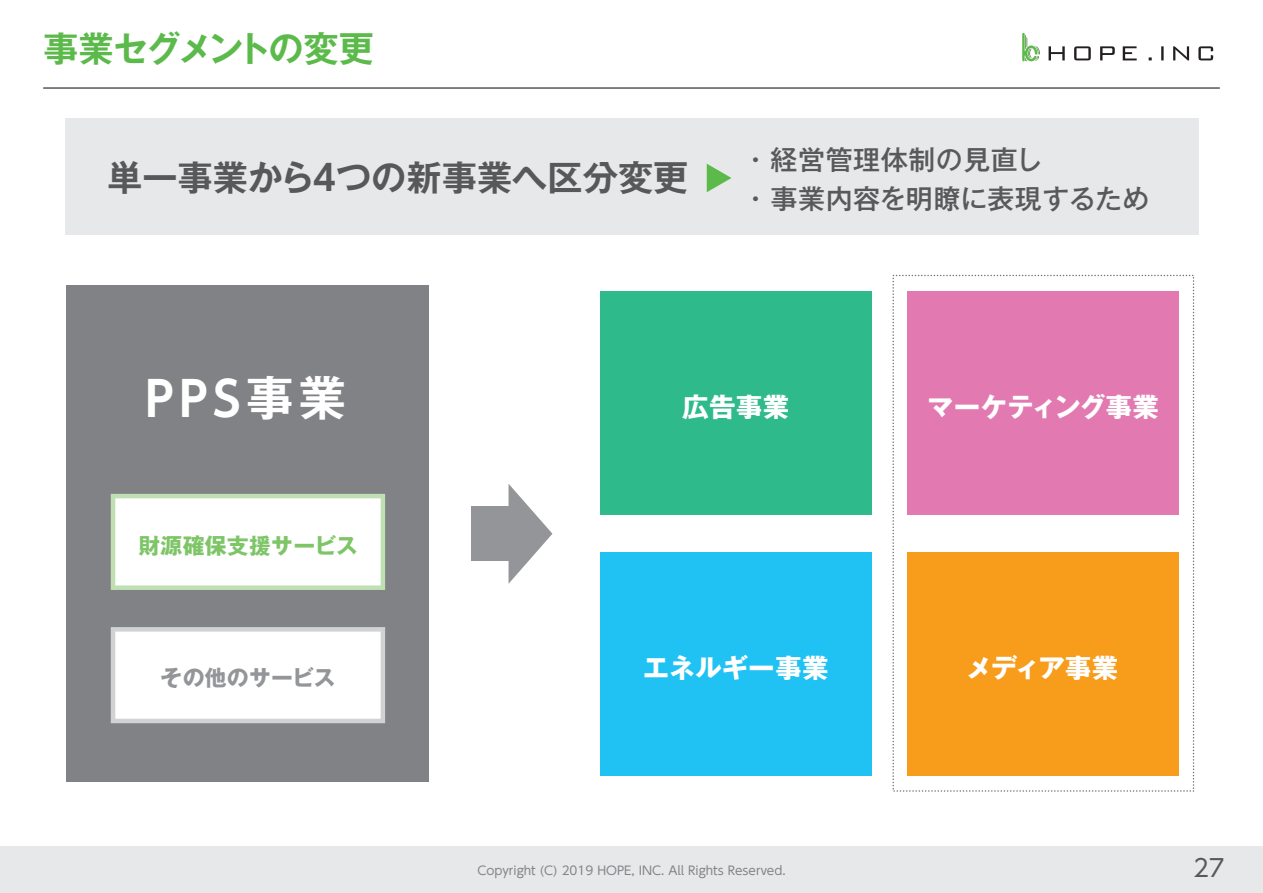
<style>
.page{position:relative;width:1263px;height:893px;background:#fff}
.page>*{position:absolute;margin:0;border:0;box-sizing:border-box;transform-origin:0 0}
.t1{font:700 47.7px "UD Shin Go Pro De";color:#fff}
.t2{font:700 35.25px "Gothic MB101 Pro De";color:#57585a}
.t3{font:700 35.25px "Gothic MB101 Pro De";letter-spacing:-.065em;color:#5bba4a}
.t4{font:500 27px/39.3px "Gothic MB101 Pro";letter-spacing:.02em;color:#58595b}
.t5{font:700 26.55px "Gothic MB101 Pro";letter-spacing:.005em;color:#fff}
.t6{font:24px "UD Shin Go Pro";color:#58595b}
.t7{font:700 21.9px "Gothic MB101 Pro";letter-spacing:.01em;color:#7ec568}
.t8{font:700 21.9px "Gothic MB101 Pro";letter-spacing:.01em;color:#939598}
.t9{font:12px "UD Shin Go Pro";color:#818386}
.s1{font-family:"UD Shin Go Pro De"}
.s2{font-family:"Gothic MB101 Pro De"}
</style>
<div class="page">
<div style="left:0;top:846px;width:1263px;height:47px;background:#e7e8e9"></div>
<div style="left:600px;top:553px;width:272px;height:223px;background:#1fc2f3"></div>
<div style="left:67px;top:286px;width:362px;height:496px;background:#808285"></div>
<hr style="left:43px;top:87px;width:1177px;height:2px;background:#57585a">
<svg style="left:1048px;top:46px;width:165px;height:14px"></svg>
<svg style="left:1022px;top:33px;width:18px;height:28px"></svg>
<div style="left:65px;top:119px;width:1133px;height:116px;background:#e7e8e9"></div>
<svg style="left:707px;top:164px;width:24px;height:28px"></svg>
<div style="left:471px;top:506px;width:45px;height:55px;background:#939598"></div>
<svg style="left:508px;top:484px;width:44px;height:100px"></svg>
<div style="left:600px;top:291px;width:272px;height:224px;background:#2fba8c"></div>
<svg style="left:111px;top:627px;width:274px;height:96px;background:#f9f9f9"></svg>
<svg style="left:111px;top:494px;width:274px;height:96px;background:#f7fbf5"></svg>
<div style="left:907px;top:291px;width:272px;height:224px;background:#e279b0"></div>
<div style="left:907px;top:553px;width:272px;height:223px;background:#f89c1c"></div>
<p class="t3" style="left:43px;top:19px;width:332px">事業セグメントの変更</p>
<p class="t2" style="left:107px;top:148px;width:583px">単一事業から<span class="s1">4</span>つの新事業へ区分変更</p>
<p class="t4" style="left:742px;top:136px;width:409px">・経営管理体制の見直し<br>・事業内容を明瞭に表現するため</p>
<p class="t1" style="left:145px;top:360px;width:202px">PPS<span class="s2">事業</span></p>
<p class="t7" style="left:138px;top:528px;width:221px">財源確保支援サービス</p>
<p class="t8" style="left:161px;top:660px;width:177px">その他のサービス</p>
<p class="t5" style="left:682px;top:385px;width:109px">広告事業</p>
<p class="t5" style="left:927px;top:384px;width:233px">マーケティング事業</p>
<p class="t5" style="left:643px;top:646px;width:187px">エネルギー事業</p>
<p class="t5" style="left:966px;top:646px;width:154px">メディア事業</p>
<p class="t9" style="left:477px;top:861px;width:310px">Copyright (C) 2019 HOPE, INC. All Rights Reserved.</p>
<p class="t6" style="left:1193px;top:848px;width:33px">27</p>
</div>
